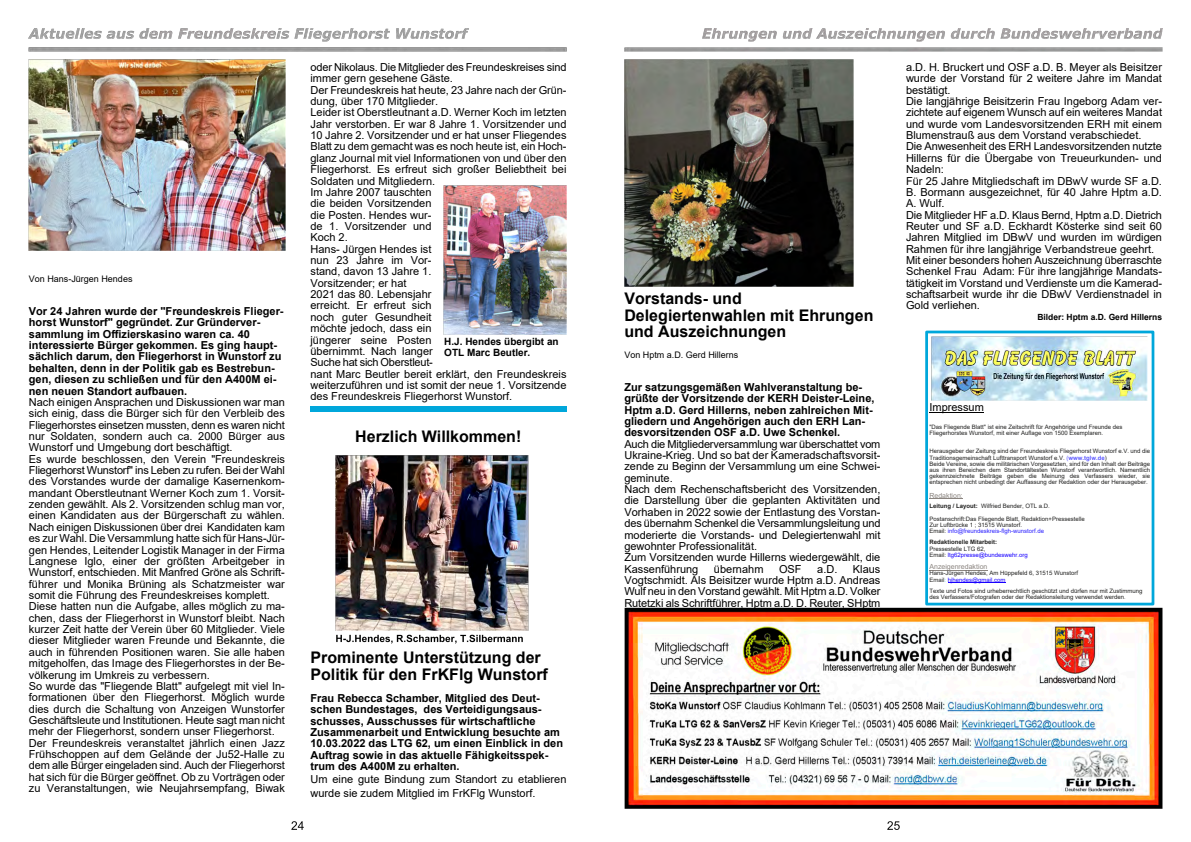
<style>
.page{position:relative;width:1191px;height:842px;background:#fff}
.page>*{position:absolute;margin:0;border:0;box-sizing:border-box;transform-origin:0 0}
.t1{font:700 16px/16.5px "Arial";color:#000}
.t2{font:11px/11.4px "Arial";color:#000}
.t3{font:700 11px/11.4px "Arial";color:#000}
.t4{font:700 10px/11.1px "Arial";color:#000}
.t5{font:9px "Arial";color:#000}
.t6{font:700 8.5px "Arial";color:#000}
.t7{font:7px "Arial";color:#8b8580}
.t8{font:6px/6.2px "Arial";color:#212120}
.t9{font:6px/6.2px "Arial";color:#1800ff}
.t10{font:700 6px "Arial";color:#212120}
.s1{color:#5d59ff}
.s2{font-weight:700;color:#5d59ff}
.s3{font-weight:700}
.s4{color:#2c21ff}
.s5{color:#212120}
.s6{color:#4fd4f0}
.s7{color:#1900ff}
.s8{font-size:5px}
</style>
<div class="page">
<img style="left:28px;top:29px;width:1134px;height:801px">
<div style="left:925px;top:331px;width:229px;height:274px;border:3px solid #00a7db"></div>
<hr style="left:929px;top:412px;width:55px;height:1px;background:#000">
<hr style="left:929px;top:499px;width:34px;height:1px;background:#8b8580">
<hr style="left:929px;top:570px;width:58px;height:1px;background:#8b8580">
<hr style="left:947px;top:582px;width:58px;height:1px;background:#1900ff">
<img style="left:931px;top:336px;width:216px;height:65px">
<img style="left:28px;top:59px;width:257px;height:192px">
<img style="left:444px;top:185px;width:123px;height:149px">
<div style="left:310px;top:406px;width:256px;height:5px;background:#00a7db"></div>
<img style="left:624px;top:59px;width:229px;height:228px">
<p class="t5" style="left:29px;top:275px;width:105px">Von Hans-Jürgen Hendes</p>
<p class="t3" style="left:29px;top:306px;width:256px">Vor 24 Jahren wurde der "Freundeskreis Flieger&shy;horst Wunstorf" gegründet. Zur Gründerver&shy;sammlung im Offizierskasino waren ca. 40 interessierte Bürger gekommen. Es ging haupt&shy;sächlich darum, den Fliegerhorst in Wunstorf zu behalten, denn in der Politik gab es Bestrebun&shy;gen, diesen zu schließen und für den A400M ei&shy;nen neuen Standort aufbauen.</p>
<p class="t2" style="left:29px;top:397px;width:257px">Nach einigen Ansprachen und Diskussionen war man sich einig, dass die Bürger sich für den Verbleib des Fliegerhorstes einsetzen mussten, denn es waren nicht nur Soldaten, sondern auch ca. 2000 Bürger aus Wunstorf und Umgebung dort beschäftigt.<br>Es wurde beschlossen, den Verein "Freundeskreis Fliegerhorst Wunstorf" ins Leben zu rufen. Bei der Wahl des Vorstandes wurde der damalige Kasernenkom&shy;mandant Oberstleutnant Werner Koch zum 1. Vorsit&shy;zenden gewählt. Als 2. Vorsitzenden schlug man vor, einen Kandidaten aus der Bürgerschaft zu wählen.<br>Nach einigen Diskussionen über drei Kandidaten kam es zur Wahl. Die Versammlung hatte sich für Hans-Jür&shy;gen Hendes, Leitender Logistik Manager in der Firma Langnese Iglo, einer der größten Arbeitgeber in Wunstorf, entschieden. Mit Manfred Gröne als Schrift&shy;führer und Monika Brüning als Schatzmeister war somit die Führung des Freundeskreises komplett.<br>Diese hatten nun die Aufgabe, alles möglich zu ma&shy;chen, dass der Fliegerhorst in Wunstorf bleibt. Nach kurzer Zeit hatte der Verein über 60 Mitglieder. Viele dieser Mitglieder waren Freunde und Bekannte, die auch in führenden Positionen waren. Sie alle haben mitgeholfen, das Image des Fliegerhorstes in der Be&shy;völkerung im Umkreis zu verbessern.<br>So wurde das "Fliegende Blatt" aufgelegt mit viel In&shy;formationen über den Fliegerhorst. Möglich wurde dies durch die Schaltung von Anzeigen Wunstorfer Geschäftsleute und Institutionen. Heute sagt man nicht mehr der Fliegerhorst, sondern unser Fliegerhorst.<br>Der Freundeskreis veranstaltet jährlich einen Jazz Frühschoppen auf dem Gelände der Ju52-Halle zu dem alle Bürger eingeladen sind. Auch der Fliegerhorst hat sich für die Bürger geöffnet. Ob zu Vorträgen oder zu Veranstaltungen, wie Neujahrsempfang, Biwak</p>
<p class="t2" style="left:310px;top:62px;width:258px">oder Nikolaus. Die Mitglieder des Freundeskreises sind immer gern gesehene Gäste.<br>Der Freundeskreis hat heute, 23 Jahre nach der Grün&shy;dung, über 170 Mitglieder.<br>Leider ist Oberstleutnant a.D. Werner Koch im letzten Jahr verstorben. Er war 8 Jahre 1. Vorsitzender und 10 Jahre 2. Vorsitzender und er hat unser Fliegendes Blatt zu dem gemacht was es noch heute ist, ein Hoch&shy;glanz Journal mit viel Informationen von und über den Fliegerhorst. Es erfreut sich großer Beliebtheit bei Soldaten und Mitgliedern.<br>Im Jahre 2007 tauschten<br>die beiden Vorsitzenden<br>die Posten. Hendes wur-<br>de 1. Vorsitzender und<br>Koch 2.<br>Hans- Jürgen Hendes ist<br>nun 23 Jahre im Vor-<br>stand, davon 13 Jahre 1.<br>Vorsitzender; er hat<br>2021 das 80. Lebensjahr<br>erreicht. Er erfreut sich<br>noch guter Gesundheit<br>möchte jedoch, dass ein<br>jüngerer seine Posten<br>übernimmt. Nach langer<br>Suche hat sich Oberstleut-<br>nant Marc Beutler bereit erklärt, den Freundeskreis weiterzuführen und ist somit der neue 1. Vorsitzende des Freundeskreis Fliegerhorst Wunstorf.</p>
<p class="t4" style="left:444px;top:337px;width:116px">H.J. Hendes übergibt an<br>OTL Marc Beutler.</p>
<h1 class="t1" style="left:355px;top:430px;width:168px">Herzlich Willkommen!</h1>
<h1 class="t1" style="left:310px;top:651px;width:239px">Prominente Unterstützung der<br>Politik für den FrKFlg Wunstorf</h1>
<p class="t3" style="left:310px;top:693px;width:254px">Frau Rebecca Schamber, Mitglied des Deut&shy;schen Bundestages, des Verteidigungsaus&shy;schusses, Ausschusses für wirtschaftliche Zusammenarbeit und Entwicklung besuchte am 10.03.2022 das LTG 62, um einen Einblick in den Auftrag sowie in das aktuelle Fähigkeitsspek&shy;trum des A400M zu erhalten.</p>
<p class="t2" style="left:310px;top:774px;width:257px;line-height:13.2px">Um eine gute Bindung zum Standort zu etablieren wurde sie zudem Mitglied im FrKFlg Wunstorf.</p>
<h1 class="t1" style="left:624px;top:292px;width:250px">Vorstands- und<br>Delegiertenwahlen mit Ehrungen und Auszeichnungen</h1>
<p class="t5" style="left:624px;top:351px;width:116px">Von Hptm a.D. Gerd Hillerns</p>
<p class="t3" style="left:624px;top:382px;width:251px">Zur satzungsgemäßen Wahlveranstaltung be&shy;grüßte der Vorsitzende der KERH Deister-Leine, Hptm a.D. Gerd Hillerns, neben zahlreichen Mit&shy;gliedern und Angehörigen auch den ERH Lan&shy;desvorsitzenden OSF a.D. Uwe Schenkel.</p>
<p class="t2" style="left:624px;top:439px;width:257px">Auch die Mitgliederversammlung war überschattet vom Ukraine-Krieg. Und so bat der Kameradschaftsvorsit&shy;zende zu Beginn der Versammlung um eine Schwei&shy;geminute.<br>Nach dem Rechenschaftsbericht des Vorsitzenden, die Darstellung über die geplanten Aktivitäten und Vorhaben in 2022 sowie der Entlastung des Vorstan&shy;des übernahm Schenkel die Versammlungsleitung und moderierte die Vorstands- und Delegiertenwahl mit gewohnter Professionalität.<br>Zum Vorsitzenden wurde Hillerns wiedergewählt, die Kassenführung</p>
<p class="t2" style="left:714px;top:564px;width:51px">übernahm</p>
<p class="t2" style="left:779px;top:564px;width:24px">OSF</p>
<p class="t2" style="left:817px;top:564px;width:22px">a.D.</p>
<p class="t2" style="left:624px;top:564px;width:257px;text-align:justify;text-indent:228px">Klaus Vogtschmidt. Als Beisitzer wurde Hptm a.D. Andreas Wulf neu in den Vorstand gewählt. Mit Hptm a.D. Volker Rutetzki als Schriftführer, Hptm a.D. D. Reuter, SHptm</p>
<p class="t2" style="left:906px;top:62px;width:257px">a.D. H. Bruckert und OSF a.D. B. Meyer als Beisitzer wurde der Vorstand für 2 weitere Jahre im Mandat bestätigt.<br>Die langjährige Beisitzerin Frau Ingeborg Adam ver&shy;zichtete auf eigenem Wunsch auf ein weiteres Mandat und wurde vom Landesvorsitzenden ERH mit einem Blumenstrauß aus dem Vorstand verabschiedet.<br>Die Anwesenheit des ERH Landesvorsitzenden nutzte Hillerns für die Übergabe von Treueurkunden- und Nadeln:<br>Für 25 Jahre Mitgliedschaft im DBwV wurde SF a.D.<br>B. Bormann ausgezeichnet, für 40 Jahre Hptm a.D.<br>A. Wulf.<br>Die Mitglieder HF a.D. Klaus Bernd, Hptm a.D. Dietrich Reuter und SF a.D. Eckhardt Kösterke sind seit 60<br>Jahren Mitglied im DBwV und wurden im würdigen Rahmen für ihre langjährige Verbandstreue geehrt.<br>Mit einer besonders hohen Auszeichnung überraschte Schenkel Frau Adam: Für ihre langjährige Mandats&shy;tätigkeit im Vorstand und Verdienste um die Kamerad&shy;schaftsarbeit wurde ihr die DBwV Verdienstnadel in Gold verliehen.</p>
<p class="t6" style="left:1037px;top:314px;width:126px">Bilder: Hptm a.D. Gerd Hillerns</p>
<p class="t2" style="left:929px;top:402px;width:56px">Impressum</p>
<p class="t8" style="left:929px;top:424px;width:195px">"Das Fliegende Blatt" ist eine Zeitschrift für Angehörige und Freunde des<br>Fliegerhorstes Wunstorf, mit einer Auflage von 1500 Exemplaren.</p>
<p class="t8" style="left:929px;top:449px;width:222px">Herausgeber der Zeitung sind der Freundeskreis Fliegerhorst Wunstorf e.V. und die Traditionsgemeinschaft Lufttransport Wunstorf e.V. <span class="s1">(</span><span class="s2">www.tglw.de</span>)<br>Beide Vereine, sowie die militärischen Vorgesetzten, sind für den Inhalt der Beiträge aus ihren Bereichen dem Standortältesten Wunstorf verantwortlich. Namentlich gekennzeichnete Beiträge geben die Meinung des Verfassers wieder, sie entsprechen nicht unbedingt der Auffassung der Redaktion oder der Herausgeber.</p>
<p class="t7" style="left:929px;top:493px;width:35px">Redaktion:</p>
<p class="t8" style="left:929px;top:500px;width:157px;line-height:12.4px"><span class="s3">Leitung / Layout:</span> Wilfried Bender, OTL a.D.<br>Postanschrift:Das Fliegende Blatt, Redaktion+Pressestelle</p>
<p class="t8" style="left:929px;top:522px;width:116px">Zur Luftbrücke 1 ; 31515 Wunstorf.<br>Email: <span class="s4">info@freundeskreis-flgh-wunstorf.de</span></p>
<p class="t10" style="left:929px;top:540px;width:69px">Redaktionelle Mitarbeit:</p>
<p class="t9" style="left:929px;top:546px;width:100px"><span class="s5">Pressestelle LTG 62,<br>Email:</span> ltg62presse@bundeswehr.org</p>
<p class="t7" style="left:929px;top:564px;width:59px">Anzeigenredaktion</p>
<p class="t8" style="left:929px;top:571px;width:150px">Hans-Jürgen Hendes, Am Hüppefeld 6, 31515 Wunstorf<br>Email<span class="s6">:</span> <span class="s7">hjhendes@gmail.com</span></p>
<p class="t8" style="left:929px;top:588px;width:215px">Texte und Fotos sind urheberrechtlich geschützt und dürfen nur mit Zustimmung des Verfassers/Fotografen oder der Redaktionsleitung verwendet werden<span class="s8">.</span></p>
</div>
